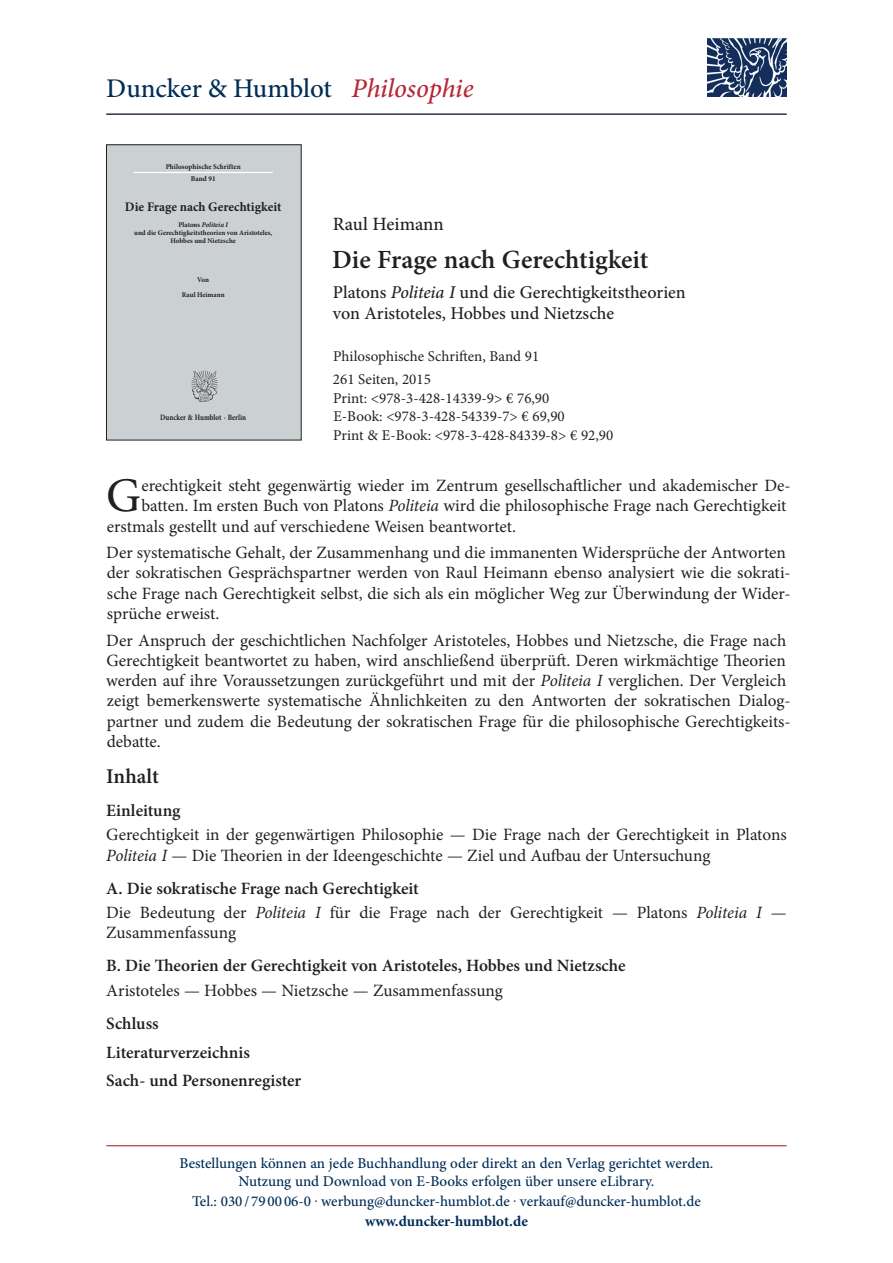
<style>
.page{position:relative;width:893px;height:1263px;background:#fff}
.page>*{position:absolute;margin:0;border:0;box-sizing:border-box;transform-origin:0 0}
.t1{font:48.45px "Minion Pro";color:#231f20}
.t2{font:500 27px "Minion Pro";letter-spacing:-.005em;color:#002d56}
.t3{font:600 26.25px "Minion Pro";letter-spacing:-.005em;color:#231f20}
.t4{font:600 21px "Minion Pro";color:#231f20}
.t5{font:500 18.75px "Minion Pro";color:#231f20}
.t6{font:500 18px/21px "Minion Pro";letter-spacing:-.005em;color:#231f20}
.t7{font:17.25px/20.2px "Minion Pro";color:#231f20}
.t8{font:600 17.25px/28.8px "Minion Pro";color:#231f20}
.t9{font:500 15px/18px "Minion Pro";color:#002d56;text-align:center}
.t10{font:15px/18.8px "Minion Pro";color:#231f20}
.t11{font:700 15px "Minion Pro";color:#002d56}
.t12{font:700 13.05px "Minion Pro";color:#231f20}
.t13{font:700 8.1px "Minion Pro";letter-spacing:-.005em;color:#231f20;scale:.86 1}
.t14{font:700 7.35px/11.9px "Minion Pro";letter-spacing:.005em;color:#231f20;text-align:center;scale:.96 1}
.t15{font:700 7.2px/8.4px "Minion Pro";color:#231f20;text-align:center}
.s1{font-style:italic;color:#b72837}
.s2{font-style:italic}
.s3{font-weight:600}
</style>
<div class="page">
<hr style="left:106px;top:1145px;width:681px;height:1px;background:#b72837">
<div style="left:106px;top:145px;width:195px;height:295px;background:#cbd1d2"></div>
<hr style="left:134px;top:172px;width:139px;height:1px;background:#fff">
<img style="left:191px;top:370px;width:27px;height:32px">
<div style="left:106px;top:145px;width:195px;height:295px;border:1px solid #231f20"></div>
<img style="left:707px;top:38px;width:79px;height:59px">
<hr style="left:106px;top:114px;width:681px;height:1px;background:#002d56">
<h2 class="t2" style="left:106px;top:70px;width:369px">Duncker &amp; Humblot <span class="s1">Philosophie</span></h2>
<p class="t14" style="left:166px;top:161px;width:80px">Philosophische Schriften<br>Band 91</p>
<p class="t12" style="left:125px;top:198px;width:158px">Die Frage nach Gerechtigkeit</p>
<p class="t15" style="left:134px;top:220px;width:140px">Platons <span class="s2">Politeia I<br></span>und die Gerechtigkeitstheorien von Aristoteles,<br>Hobbes und Nietzsche</p>
<p class="t15" style="left:182px;top:273px;width:44px;line-height:14.5px">Von<br>Raul Heimann</p>
<p class="t13" style="left:160px;top:412px;width:102px">Duncker &amp; Humblot · Berlin</p>
<p class="t5" style="left:333px;top:211px;width:113px">Raul Heimann</p>
<h3 class="t3" style="left:332px;top:242px;width:318px">Die Frage nach Gerechtigkeit</h3>
<p class="t6" style="left:333px;top:281px;width:355px">Platons <span class="s2">Politeia I</span> und die Gerechtigkeitstheorien von Aristoteles, Hobbes und Nietzsche</p>
<p class="t10" style="left:333px;top:345px;width:208px;line-height:23px">Philosophische Schriften, Band 91<br>261 Seiten, 2015</p>
<p class="t10" style="left:333px;top:389px;width:282px">Print: &lt;978-3-428-14339-9&gt; € 76,90<br>E-Book: &lt;978-3-428-54339-7&gt; € 69,90<br>Print &amp; E-Book: &lt;978-3-428-84339-8&gt; € 92,90</p>
<h1 class="t1" style="left:106px;top:463px;width:36px">G</h1>
<p class="t7" style="left:141px;top:475px;width:651px">erechtigkeit steht gegenwärtig wieder im Zentrum gesellschaftlicher und akademischer De-</p>
<p class="t7" style="left:141px;top:496px;width:646px">batten. Im ersten Buch von Platons <span class="s2">Politeia</span> wird die philosophische Frage nach Gerechtigkeit</p>
<p class="t7" style="left:107px;top:516px;width:411px">erstmals gestellt und auf verschiedene Weisen beantwortet.</p>
<p class="t7" style="left:106px;top:543px;width:686px">Der systematische Gehalt, der Zusammenhang und die immanenten Widersprüche der Antworten der sokratischen Gesprächspartner werden von Raul Heimann ebenso analysiert wie die sokrati&shy;sche Frage nach Gerechtigkeit selbst, die sich als ein möglicher Weg zur Überwindung der Wider&shy;sprüche erweist.</p>
<p class="t7" style="left:106px;top:630px;width:686px">Der Anspruch der geschichtlichen Nachfolger Aristoteles, Hobbes und Nietzsche, die Frage nach Gerechtigkeit beantwortet zu haben, wird anschließend überprüft. Deren wirkmächtige Theorien werden auf ihre Voraussetzungen zurückgeführt und mit der <span class="s2">Politeia I</span> verglichen. Der Vergleich zeigt bemerkenswerte systematische Ähnlichkeiten zu den Antworten der sokratischen Dialog&shy;partner und zudem die Bedeutung der sokratischen Frage für die philosophische Gerechtigkeits&shy;debatte.</p>
<p class="t4" style="left:106px;top:762px;width:54px">Inhalt</p>
<p class="t8" style="left:106px;top:796px;width:76px">Einleitung</p>
<p class="t7" style="left:106px;top:825px;width:682px">Gerechtigkeit in der gegenwärtigen Philosophie — Die Frage nach der Gerechtigkeit in Platons<br><span class="s2">Politeia I</span> — Die Theorien in der Ideengeschichte — Ziel und Aufbau der Untersuchung</p>
<p class="t7" style="left:106px;top:876px;width:682px;line-height:24.5px"><span class="s3">A. Die sokratische Frage nach Gerechtigkeit<br></span>Die Bedeutung der <span class="s2">Politeia I</span> für die Frage nach der Gerechtigkeit — Platons <span class="s2">Politeia I</span> —</p>
<p class="t7" style="left:106px;top:923px;width:131px">Zusammenfassung</p>
<p class="t8" style="left:106px;top:951px;width:521px">B. Die Theorien der Gerechtigkeit von Aristoteles, Hobbes und Nietzsche</p>
<p class="t7" style="left:106px;top:980px;width:398px">Aristoteles — Hobbes — Nietzsche — Zusammenfassung</p>
<p class="t8" style="left:106px;top:1009px;width:197px">Schluss<br>Literaturverzeichnis<br>Sach- und Personenregister</p>
<p class="t9" style="left:179px;top:1154px;width:535px">Bestellungen können an jede Buchhandlung oder direkt an den Verlag gerichtet werden.<br>Nutzung und Download von E-Books erfolgen über unsere eLibrary.</p>
<p class="t9" style="left:192px;top:1192px;width:510px">Tel.: 030 / 79 00 06-0 . werbung@duncker-humblot.de . verkauf@duncker-humblot.de</p>
<p class="t11" style="left:365px;top:1210px;width:164px">www.duncker-humblot.de</p>
</div>
